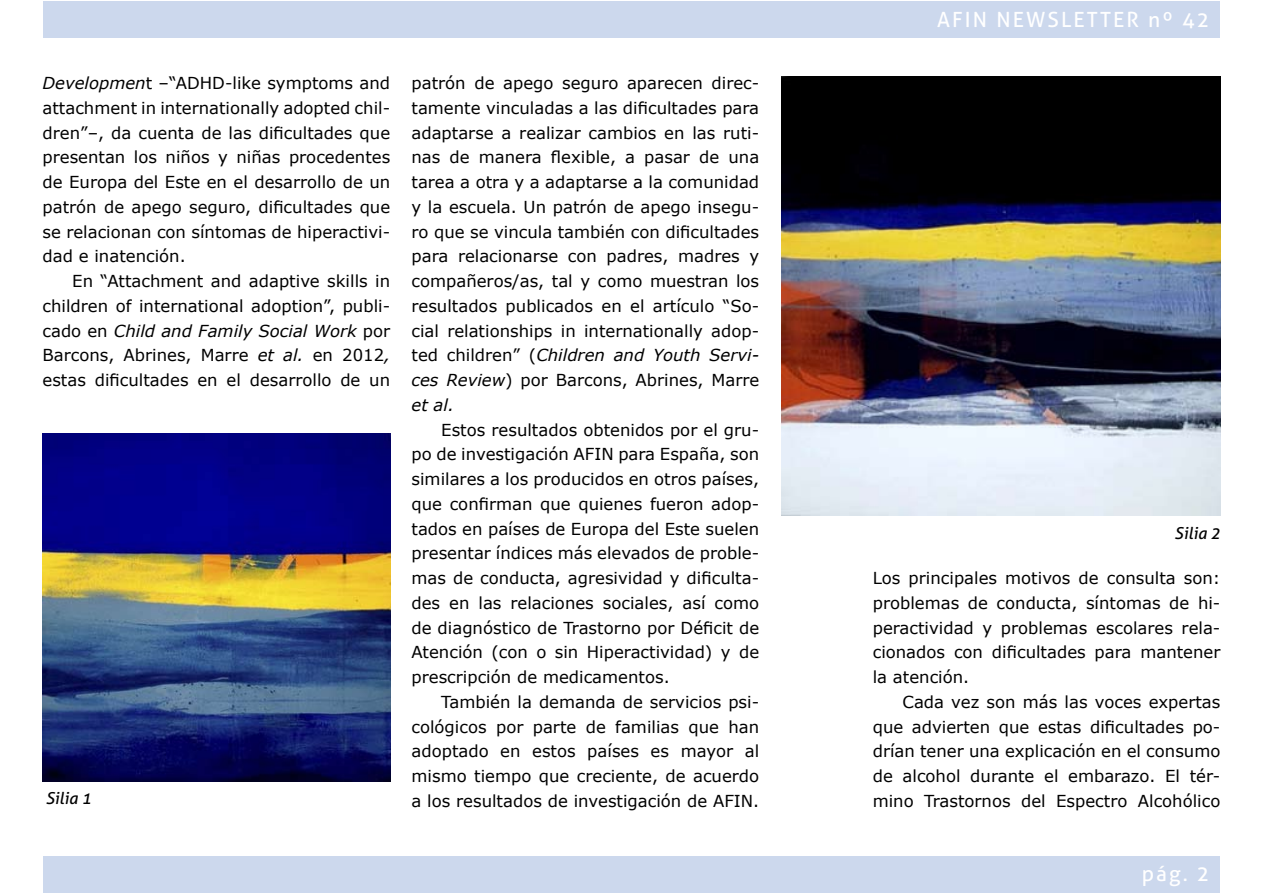
<style>
.page{position:relative;width:1263px;height:893px;background:#fff}
.page>*{position:absolute;margin:0;border:0;box-sizing:border-box;transform-origin:0 0}
.t1{font:21px "Aller";letter-spacing:.1em;color:#fff}
.t2{font:16.5px/24.8px "Verdana";color:#000;text-align:justify}
.t3{font:italic 16.5px "Aller";color:#000}
.s1{font-style:italic}
</style>
<div class="page">
<div style="left:43px;top:1px;width:1177px;height:37px;background:#ccd8ed"></div>
<div style="left:43px;top:856px;width:1177px;height:37px;background:#ccd8ed"></div>
<img style="left:43px;top:434px;width:347px;height:347px">
<img style="left:781px;top:77px;width:439px;height:439px">
<p class="t2" style="left:43px;top:71px;width:349px"><span class="s1">Developmen</span>t –“ADHD-like symptoms and attachment in internationally adopted chil&shy;dren”–, da cuenta de las dificultades que presentan los niños y niñas procedentes de Europa del Este en el desarrollo de un patrón de apego seguro, dificultades que se relacionan con síntomas de hiperactivi&shy;dad e inatención.</p>
<p class="t2" style="left:43px;top:269px;width:349px;text-indent:30px">En “Attachment and adaptive skills in children of international adoption”, publi&shy;cado en <span class="s1">Child and Family Social Work</span> por Barcons, Abrines, Marre <span class="s1">et al.</span> en 2012<span class="s1">, </span>estas dificultades en el desarrollo de un</p>
<p class="t3" style="left:46px;top:788px;width:47px">Silia 1</p>
<p class="t2" style="left:411px;top:71px;width:349px">patrón de apego seguro aparecen direc&shy;tamente vinculadas a las dificultades para adaptarse a realizar cambios en las ruti&shy;nas de manera flexible, a pasar de una tarea a otra y a adaptarse a la comunidad y la escuela. Un patrón de apego insegu&shy;ro que se vincula también con dificultades para relacionarse con padres, madres y compañeros/as, tal y como muestran los resultados publicados en el artículo “So&shy;cial relationships in internationally adop&shy;ted children” (<span class="s1">Children and Youth Servi&shy;ces Review</span>) por Barcons, Abrines, Marre <span class="s1">et al.</span></p>
<p class="t2" style="left:411px;top:418px;width:349px;text-indent:30px">Estos resultados obtenidos por el gru&shy;po de investigación AFIN para España, son similares a los producidos en otros países, que confirman que quienes fueron adop&shy;tados en países de Europa del Este suelen presentar índices más elevados de proble&shy;mas de conducta, agresividad y dificulta&shy;des en las relaciones sociales, así como de diagnóstico de Trastorno por Déficit de Atención (con o sin Hiperactividad) y de prescripción de medicamentos.</p>
<p class="t2" style="left:411px;top:690px;width:349px;text-indent:30px">También la demanda de servicios psi&shy;cológicos por parte de familias que han adoptado en estos países es mayor al mismo tiempo que creciente, de acuerdo a los resultados de investigación de AFIN.</p>
<p class="t1" style="left:937px;top:7px;width:274px">AFIN NEWSLETTER nº 42</p>
<p class="t3" style="left:1174px;top:523px;width:47px">Silia 2</p>
<p class="t2" style="left:873px;top:566px;width:349px">Los principales motivos de consulta son: problemas de conducta, síntomas de hi&shy;peractividad y problemas escolares rela&shy;cionados con dificultades para mantener la atención.</p>
<p class="t2" style="left:873px;top:690px;width:349px;text-indent:30px">Cada vez son más las voces expertas que advierten que estas dificultades po&shy;drían tener una explicación en el consumo de alcohol durante el embarazo. El tér&shy;mino Trastornos del Espectro Alcohólico</p>
<p class="t1" style="left:1142px;top:861px;width:69px">pág. 2</p>
</div>
